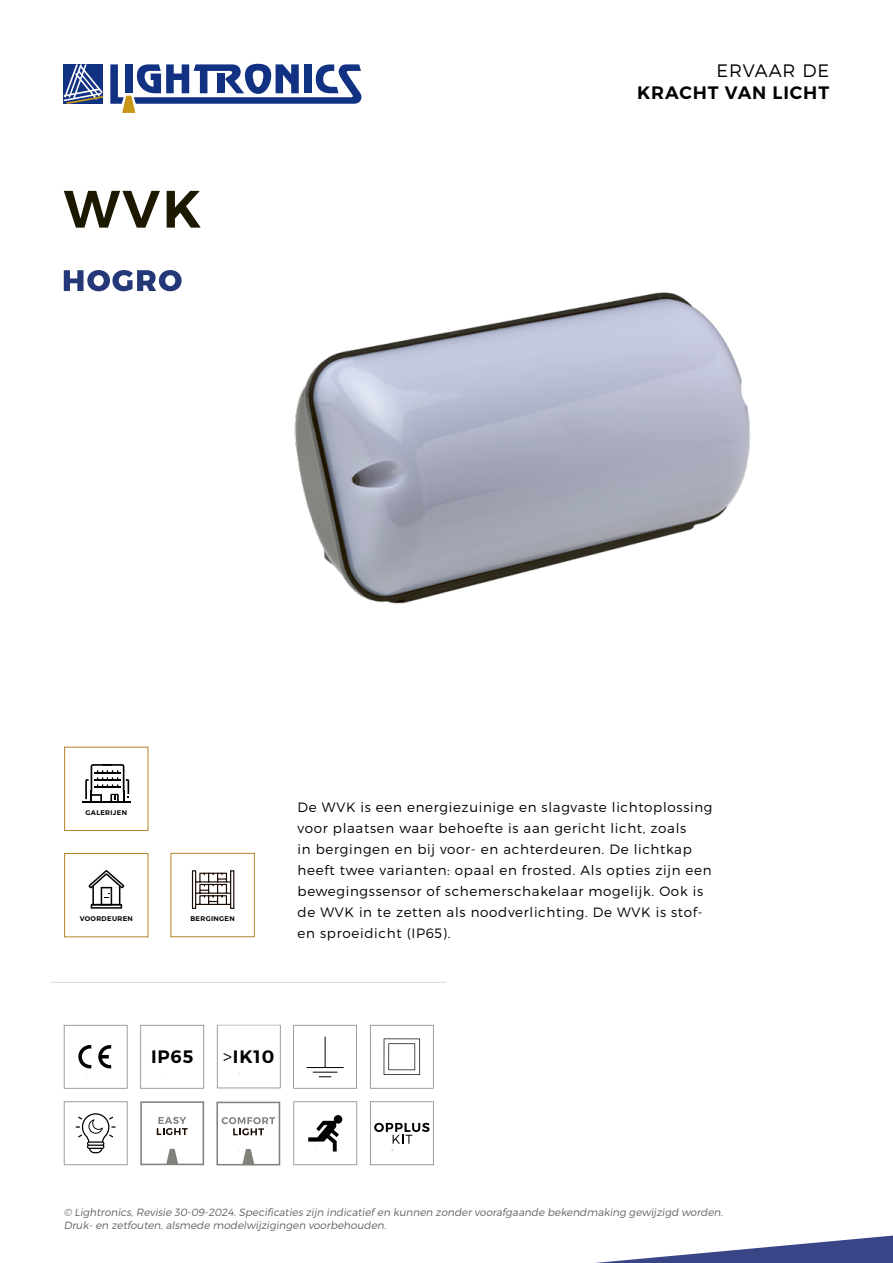
<style>
.page{position:relative;width:893px;height:1263px;background:#fff}
.page>*{position:absolute;margin:0;border:0;box-sizing:border-box;transform-origin:0 0}
.t1{font:52.5px "Trueno S Bd";color:#1d1800}
.t2{font:18px "Trueno S Bd";letter-spacing:.05em;color:#040000}
.t3{font:18px "Trueno S Bd";letter-spacing:.05em;color:#000}
.t4{font:18px "Trueno Lt";letter-spacing:.05em;color:#040000}
.t5{font:13.5px/21px "Trueno Lt";letter-spacing:.05em;color:#000}
.t6{font:10.5px/12.6px "Trueno Lt It";color:#636363}
.t7{font:6.75px "Trueno S Bd";letter-spacing:.05em;color:#000}
.s1{font-family:"Trueno Lt"}
</style>
<div class="page">
<svg style="left:595px;top:1235px;width:298px;height:28px"></svg>
<hr style="left:51px;top:982px;width:395px;height:1px;background:#dddcdb">
<img style="left:294px;top:292px;width:456px;height:312px">
<svg style="left:293px;top:1025px;width:64px;height:64px"></svg>
<hr style="left:325px;top:1037px;width:1px;height:30px;background:#050000">
<svg style="left:140px;top:1025px;width:64px;height:64px"></svg>
<svg style="left:140px;top:1101px;width:64px;height:64px"></svg>
<svg style="left:216px;top:1102px;width:64px;height:63px"></svg>
<svg style="left:293px;top:1101px;width:64px;height:64px"></svg>
<svg style="left:370px;top:1025px;width:64px;height:64px"></svg>
<svg style="left:370px;top:1101px;width:64px;height:64px"></svg>
<svg style="left:64px;top:1025px;width:64px;height:64px"></svg>
<svg style="left:217px;top:1025px;width:64px;height:63px"></svg>
<svg style="left:64px;top:1101px;width:64px;height:64px"></svg>
<svg style="left:64px;top:64px;width:39px;height:40px;background:#566a9e"></svg>
<svg style="left:110px;top:64px;width:251px;height:49px"></svg>
<svg style="left:191px;top:870px;width:44px;height:39px"></svg>
<div style="left:170px;top:853px;width:85px;height:84px;border:1px solid #b4852d"></div>
<svg style="left:89px;top:870px;width:35px;height:39px"></svg>
<div style="left:64px;top:853px;width:85px;height:84px;border:1px solid #b4852d"></div>
<hr style="left:82px;top:801px;width:48px;height:1px;background:#030000">
<svg style="left:85px;top:764px;width:44px;height:37px"></svg>
<div style="left:64px;top:747px;width:84px;height:84px;border:1px solid #b4852d"></div>
<svg style="left:64px;top:270px;width:118px;height:21px"></svg>
<h1 class="t1" style="left:64px;top:176px;width:139px">WVK</h1>
<h2 class="t4" style="left:717px;top:60px;width:114px">ERVAAR DE</h2>
<h2 class="t2" style="left:637px;top:81px;width:194px">KRACHT VAN LICHT</h2>
<p class="t7" style="left:85px;top:808px;width:43px">GALERIJEN</p>
<p class="t7" style="left:80px;top:914px;width:55px">VOORDEUREN</p>
<p class="t7" style="left:190px;top:914px;width:46px">BERGINGEN</p>
<p class="t5" style="left:298px;top:796px;width:416px">De WVK is een energiezuinige en slagvaste lichtoplossing voor plaatsen waar behoefte is aan gericht licht, zoals<br>in bergingen en bij voor- en achterdeuren. De lichtkap heeft twee varianten: opaal en frosted. Als opties zijn een bewegingssensor of schemerschakelaar mogelijk. Ook is de WVK in te zetten als noodverlichting. De WVK is stof&shy;en sproeidicht (IP65).</p>
<h2 class="t3" style="left:151px;top:1045px;width:44px">IP65</h2>
<h2 class="t3" style="left:223px;top:1045px;width:53px"><span class="s1">&gt;</span>IK10</h2>
<p class="t6" style="left:64px;top:1206px;width:661px">© Lightronics, Revisie 30-09-2024. Specificaties zijn indicatief en kunnen zonder voorafgaande bekendmaking gewijzigd worden.<br>Druk- en zetfouten, alsmede modelwijzigingen voorbehouden.</p>
</div>
